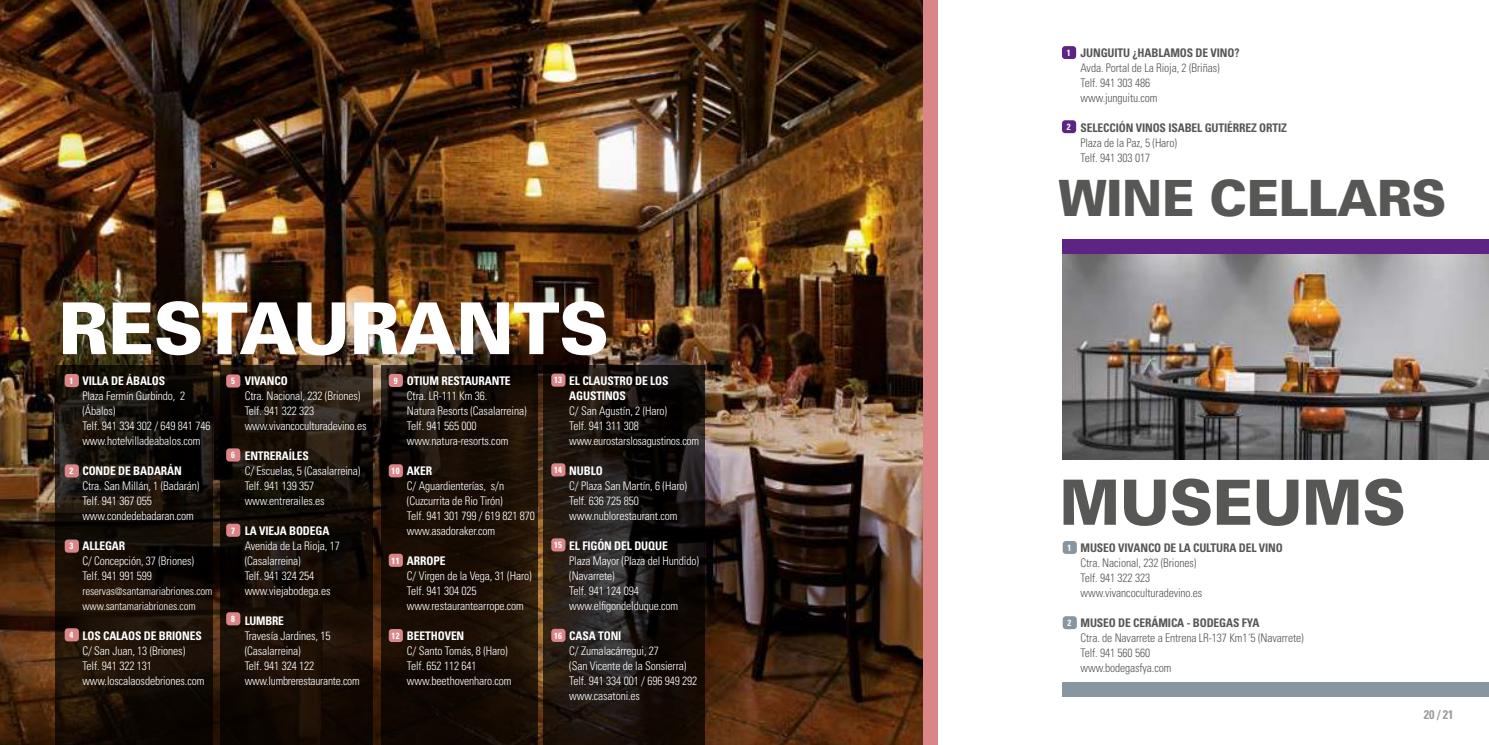
<style>
.page{position:relative;width:1489px;height:745px;background:#fff}
.page>*{position:absolute;margin:0;border:0;box-sizing:border-box;transform-origin:0 0}
.t1{font:900 71.5px "Univers LT Std";letter-spacing:-.01em;color:#fff}
.t2{font:900 62.38px "Univers LT Std";letter-spacing:-.01em;color:#575756}
.t3{font:900 50px "Univers LT Std";letter-spacing:-.01em;color:#575756}
.t4{font:700 condensed 12.5px "Univers LT Std";color:#9d9d9c}
.t5{font:300 condensed 11.88px/15px "Univers LT Std";letter-spacing:-.01em;color:#fff}
.t6{font:300 condensed 11.88px/15px "Univers LT Std";letter-spacing:-.01em;color:#575756}
.t7{font:700 condensed 11.88px/15px "Univers LT Std";letter-spacing:-.01em;color:#fff}
.t8{font:700 condensed 11.88px "Univers LT Std";letter-spacing:-.01em;color:#575756}
.t9{font:700 condensed 11.88px "Univers LT Std";letter-spacing:-.01em;color:#fff;scale:.95 1}
.t10{font:300 condensed 11.25px/15px "Univers LT Std";letter-spacing:-.01em;color:#fff}
.t11{font:700 condensed 9px "Univers LT Std";letter-spacing:.02em;color:#fff}
.s1{font-size:10px}
</style>
<div class="page">
<img style="left:0;top:0;width:923px;height:744px">
<div style="left:923px;top:0;width:14px;height:744px;background:#da8689"></div>
<svg style="left:543px;top:365px;width:161px;height:379px;background:#1b1511"></svg>
<svg style="left:55px;top:365px;width:158px;height:379px;background:#160e07"></svg>
<svg style="left:220px;top:365px;width:152px;height:379px;background:#170e07"></svg>
<svg style="left:381px;top:365px;width:156px;height:379px;background:#180d05"></svg>
<div style="left:389px;top:553px;width:14px;height:13px;background:#da8689;border-radius:3px"></div>
<div style="left:389px;top:373px;width:14px;height:14px;background:#da8689;border-radius:3px"></div>
<div style="left:389px;top:464px;width:14px;height:13px;background:#da8689;border-radius:3px"></div>
<div style="left:226px;top:523px;width:14px;height:13px;background:#da8689;border-radius:3px"></div>
<div style="left:226px;top:612px;width:14px;height:13px;background:#da8689;border-radius:3px"></div>
<div style="left:226px;top:448px;width:14px;height:13px;background:#da8689;border-radius:3px"></div>
<div style="left:389px;top:628px;width:14px;height:13px;background:#da8689;border-radius:3px"></div>
<div style="left:551px;top:373px;width:14px;height:13px;background:#da8689;border-radius:3px"></div>
<div style="left:551px;top:463px;width:14px;height:13px;background:#da8689;border-radius:3px"></div>
<div style="left:65px;top:628px;width:14px;height:13px;background:#da8689;border-radius:3px"></div>
<div style="left:65px;top:464px;width:14px;height:13px;background:#da8689;border-radius:3px"></div>
<div style="left:65px;top:539px;width:14px;height:13px;background:#da8689;border-radius:3px"></div>
<div style="left:65px;top:373px;width:14px;height:14px;background:#da8689;border-radius:3px"></div>
<div style="left:226px;top:374px;width:14px;height:13px;background:#da8689;border-radius:3px"></div>
<div style="left:551px;top:538px;width:14px;height:13px;background:#da8689;border-radius:3px"></div>
<div style="left:551px;top:628px;width:14px;height:13px;background:#da8689;border-radius:3px"></div>
<img style="left:1062px;top:253px;width:426px;height:206px">
<div style="left:1062px;top:239px;width:426px;height:14px;background:#5c2483"></div>
<div style="left:1062px;top:682px;width:426px;height:14px;background:#8796a0"></div>
<div style="left:1061px;top:46px;width:15px;height:13px;background:#5c2483;border-radius:3px"></div>
<div style="left:1061px;top:120px;width:15px;height:13px;background:#5c2483;border-radius:3px"></div>
<div style="left:1062px;top:540px;width:14px;height:13px;background:#8796a0;border-radius:3px"></div>
<div style="left:1062px;top:615px;width:14px;height:13px;background:#8796a0;border-radius:3px"></div>
<h1 class="t1" style="left:58px;top:283px;width:552px">RESTAURANTS</h1>
<p class="t7" style="left:82px;top:373px;width:84px">VILLA DE ÁBALOS</p>
<p class="t5" style="left:82px;top:388px;width:130px">Plaza Fermín Gurbindo, 2 (Ábalos)<br>Telf. 941 334 302 / 649 841 746 www.hotelvilladeabalos.com</p>
<p class="t7" style="left:82px;top:463px;width:101px">CONDE DE BADARÁN</p>
<p class="t5" style="left:82px;top:478px;width:119px">Ctra. San Millán, 1 (Badarán)<br>Telf. 941 367 055 www.condedebadaran.com</p>
<p class="t7" style="left:82px;top:538px;width:44px">ALLEGAR</p>
<p class="t5" style="left:82px;top:553px;width:113px">C/ Concepción, 37 (Briones)<br>Telf. 941 991 599</p>
<p class="t10" style="left:82px;top:583px;width:132px">reservas<span class="s1">@</span>santamariabriones.com www.santamariabriones.com</p>
<p class="t7" style="left:82px;top:628px;width:121px">LOS CALAOS DE BRIONES</p>
<p class="t5" style="left:82px;top:643px;width:123px">C/ San Juan, 13 (Briones)<br>Telf. 941 322 131 www.loscalaosdebriones.com</p>
<p class="t11" style="left:70px;top:375px;width:5px">1</p>
<p class="t11" style="left:231px;top:375px;width:5px">5</p>
<p class="t11" style="left:231px;top:449px;width:5px">6</p>
<p class="t11" style="left:70px;top:465px;width:5px">2</p>
<p class="t11" style="left:231px;top:524px;width:5px">7</p>
<p class="t11" style="left:70px;top:540px;width:5px">3</p>
<p class="t11" style="left:231px;top:613px;width:5px">8</p>
<p class="t11" style="left:70px;top:629px;width:5px">4</p>
<p class="t7" style="left:245px;top:373px;width:45px">VIVANCO</p>
<p class="t5" style="left:245px;top:388px;width:123px">Ctra. Nacional, 232 (Briones)<br>Telf. 941 322 323 www.vivancoculturadevino.es</p>
<p class="t7" style="left:245px;top:448px;width:66px">ENTRERAÍLES</p>
<p class="t5" style="left:245px;top:463px;width:117px">C/ Escuelas, 5 (Casalarreina)<br>Telf. 941 139 357 www.entrerailes.es</p>
<p class="t7" style="left:245px;top:523px;width:86px">LA VIEJA BODEGA</p>
<p class="t5" style="left:245px;top:538px;width:97px">Avenida de La Rioja, 17 (Casalarreina)<br>Telf. 941 324 254 www.viejabodega.es</p>
<p class="t9" style="left:245px;top:613px;width:43px">LUMBRE</p>
<p class="t5" style="left:245px;top:628px;width:116px">Travesía Jardines, 15 (Casalarreina)<br>Telf. 941 324 122 www.lumbrerestaurante.com</p>
<p class="t7" style="left:407px;top:373px;width:105px">OTIUM RESTAURANTE</p>
<p class="t5" style="left:407px;top:388px;width:121px">Ctra. LR-111 Km 36.<br>Natura Resorts (Casalarreina)<br>Telf. 941 565 000 www.natura-resorts.com</p>
<p class="t7" style="left:407px;top:463px;width:27px">AKER</p>
<p class="t5" style="left:407px;top:478px;width:130px">C/ Aguardienterías, s/n (Cuzcurrita de Rio Tirón)<br>Telf. 941 301 799 / 619 821 870 www.asadoraker.com</p>
<p class="t7" style="left:407px;top:553px;width:40px">ARROPE</p>
<p class="t5" style="left:407px;top:568px;width:126px">C/ Virgen de la Vega, 31 (Haro)<br>Telf. 941 304 025 www.restaurantearrope.com</p>
<p class="t7" style="left:407px;top:628px;width:59px">BEETHOVEN</p>
<p class="t5" style="left:407px;top:643px;width:106px">C/ Santo Tomás, 8 (Haro)<br>Telf. 652 112 641 www.beethovenharo.com</p>
<p class="t11" style="left:393px;top:375px;width:5px">9</p>
<p class="t11" style="left:391px;top:465px;width:9px">10</p>
<p class="t11" style="left:391px;top:554px;width:9px">11</p>
<p class="t11" style="left:391px;top:629px;width:9px">12</p>
<p class="t7" style="left:569px;top:373px;width:101px">EL CLAUSTRO DE LOS<br>AGUSTINOS</p>
<p class="t5" style="left:569px;top:403px;width:131px">C/ San Agustín, 2 (Haro)<br>Telf. 941 311 308 www.eurostarslosagustinos.com</p>
<p class="t7" style="left:569px;top:463px;width:35px">NUBLO</p>
<p class="t5" style="left:569px;top:478px;width:119px">C/ Plaza San Martín, 6 (Haro)<br>Telf. 636 725 850 www.nublorestaurant.com</p>
<p class="t7" style="left:569px;top:538px;width:100px">EL FIGÓN DEL DUQUE</p>
<p class="t5" style="left:569px;top:553px;width:131px">Plaza Mayor (Plaza del Hundido) (Navarrete)<br>Telf. 941 124 094 www.elfigondelduque.com</p>
<p class="t7" style="left:569px;top:628px;width:54px">CASA TONI</p>
<p class="t5" style="left:569px;top:643px;width:130px">C/ Zumalacárregui, 27<br>(San Vicente de la Sonsierra)<br>Telf. 941 334 001 / 696 949 292 www.casatoni.es</p>
<p class="t11" style="left:554px;top:374px;width:9px">13</p>
<p class="t11" style="left:554px;top:464px;width:9px">14</p>
<p class="t11" style="left:554px;top:539px;width:9px">15</p>
<p class="t11" style="left:554px;top:629px;width:9px">16</p>
<p class="t11" style="left:1066px;top:47px;width:5px">1</p>
<p class="t11" style="left:1066px;top:121px;width:5px">2</p>
<p class="t8" style="left:1080px;top:45px;width:160px">JUNGUITU ¿HABLAMOS DE VINO?</p>
<p class="t6" style="left:1080px;top:60px;width:141px">Avda. Portal de La Rioja, 2 (Briñas)<br>Telf. 941 303 486 www.junguitu.com</p>
<p class="t8" style="left:1080px;top:120px;width:208px">SELECCIÓN VINOS ISABEL GUTIÉRREZ ORTIZ</p>
<p class="t6" style="left:1080px;top:135px;width:98px">Plaza de la Paz, 5 (Haro)<br>Telf. 941 303 017</p>
<h3 class="t3" style="left:1058px;top:166px;width:389px">WINE CELLARS</h3>
<h2 class="t2" style="left:1059px;top:463px;width:348px">MUSEUMS</h2>
<p class="t11" style="left:1067px;top:541px;width:5px">1</p>
<p class="t11" style="left:1067px;top:616px;width:5px">2</p>
<p class="t8" style="left:1080px;top:540px;width:204px">MUSEO VIVANCO DE LA CULTURA DEL VINO</p>
<p class="t6" style="left:1080px;top:554px;width:123px">Ctra. Nacional, 232 (Briones)<br>Telf. 941 322 323 www.vivancoculturadevino.es</p>
<p class="t8" style="left:1080px;top:615px;width:180px">MUSEO DE CERÁMICA - BODEGAS FYA</p>
<p class="t6" style="left:1080px;top:629px;width:225px">Ctra. de Navarrete a Entrena LR-137 Km1´5 (Navarrete)<br>Telf. 941 560 560<br>www.bodegasfya.com</p>
<p class="t4" style="left:1423px;top:706px;width:31px">20 / 21</p>
</div>
